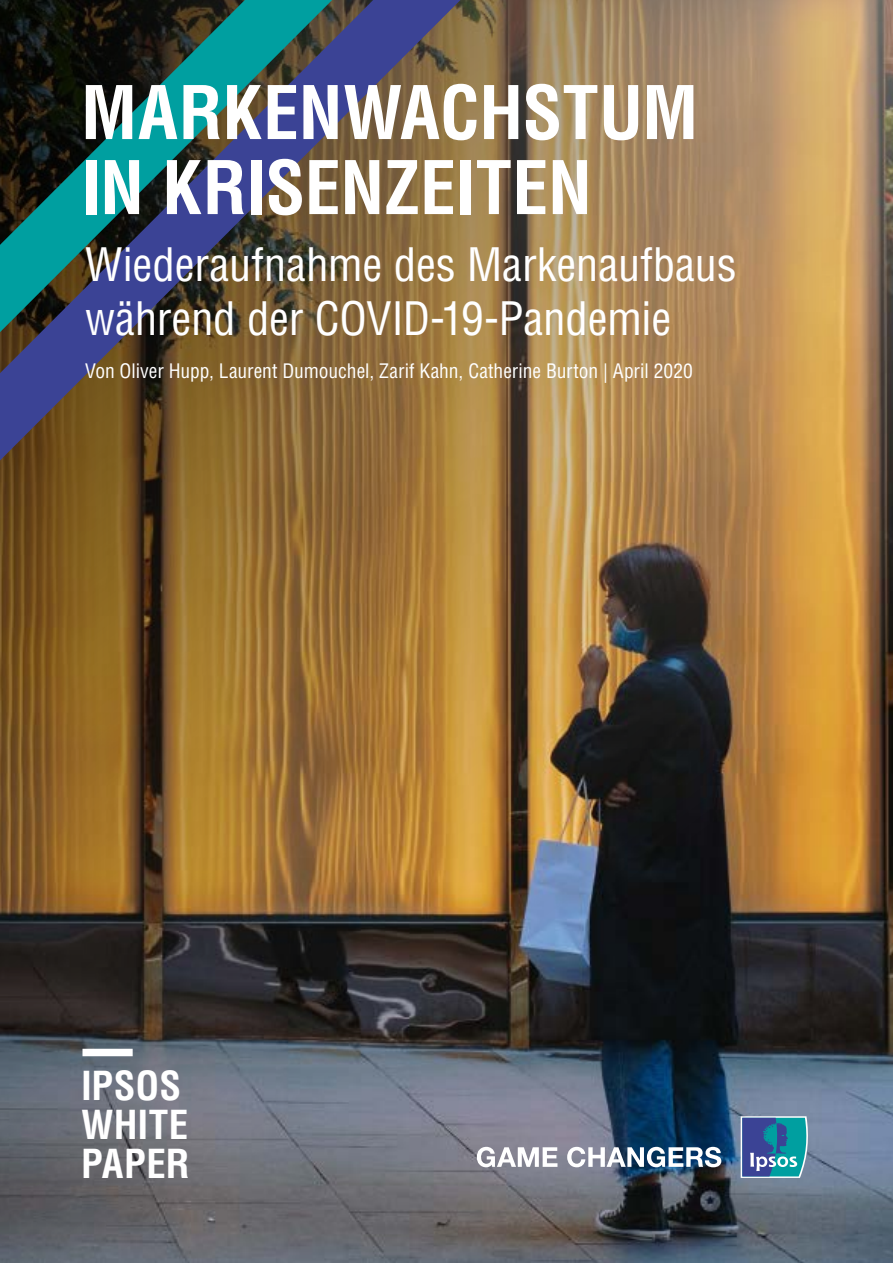
<style>
.page{position:relative;width:893px;height:1263px;background:#fff}
.page>*{position:absolute;margin:0;border:0;box-sizing:border-box;transform-origin:0 0}
.t1{font:700 condensed 72px/75px "Helvetica LT Std";letter-spacing:-.005em;color:#fff}
.t2{font:condensed 45px/54px "Helvetica LT Std";letter-spacing:-.005em;color:#fff}
.t3{font:700 condensed 39px/38.7px "Helvetica LT Std";letter-spacing:.005em;color:#fff}
.t4{font:condensed 19.5px "Helvetica LT Std";color:#fff}
</style>
<div class="page">
<img style="left:0;top:0;width:893px;height:1263px">
<svg style="left:0;top:0;width:460px;height:460px;background:#785f42"></svg>
<svg style="left:0;top:0;width:332px;height:332px;background:#284950"></svg>
<svg style="left:741px;top:1116px;width:68px;height:62px;background:#4385a9"></svg>
<svg style="left:477px;top:1147px;width:244px;height:20px"></svg>
<div style="left:82px;top:1049px;width:51px;height:7px;background:#fff"></div>
<h1 class="t1" style="left:81px;top:75px;width:619px">MARKENWACHSTUM<br>IN KRISENZEITEN</h1>
<h2 class="t2" style="left:85px;top:237px;width:653px">Wiederaufnahme des Markenaufbaus während der COVID-19-Pandemie</h2>
<p class="t4" style="left:85px;top:358px;width:609px">Von Oliver Hupp, Laurent Dumouchel, Zarif Kahn, Catherine Burton | April 2020</p>
<h3 class="t3" style="left:81px;top:1066px;width:110px">IPSOS<br>WHITE<br>PAPER</h3>
</div>
